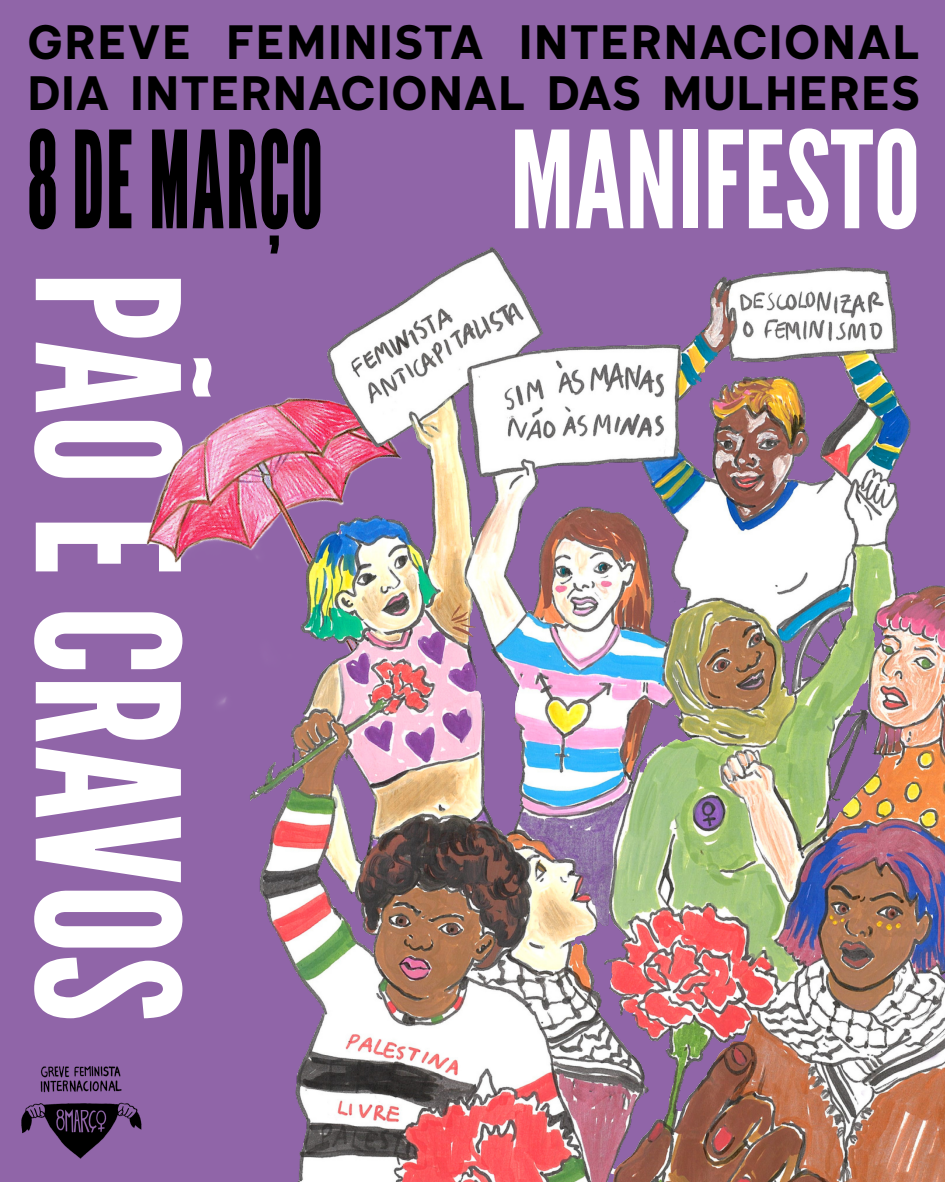
<style>
.page{position:relative;width:945px;height:1182px;background:#fff}
.page>*{position:absolute;margin:0;border:0;box-sizing:border-box;transform-origin:0 0}
.t1{font:197.49px "League Gothic";color:#fff}
.t2{font:134.22px "League Gothic";color:#fff}
.t3{font:condensed 134.22px "League Gothic";color:#000}
.t4{font:700 47.51px/51.6px "Klima";letter-spacing:.02em;color:#000}
</style>
<div class="page">
<div style="left:0;top:0;width:945px;height:1181px;background:#9065a8"></div>
<img style="left:146px;top:413px;width:98px;height:292px">
<img style="left:244px;top:247px;width:701px;height:934px">
<p class="t4" style="left:28px;top:10px;width:894px">GREVE FEMINISTA INTERNACIONAL<br>DIA INTERNACIONAL DAS MULHERES</p>
<h2 class="t3" style="left:28px;top:100px;width:299px">8 DE MARÇO</h2>
<h2 class="t2" style="left:510px;top:100px;width:413px">MANIFESTO</h2>
<h1 class="t1" style="left:224px;top:271px;width:752px;rotate:90deg">PÃO E CRAVOS</h1>
</div>
